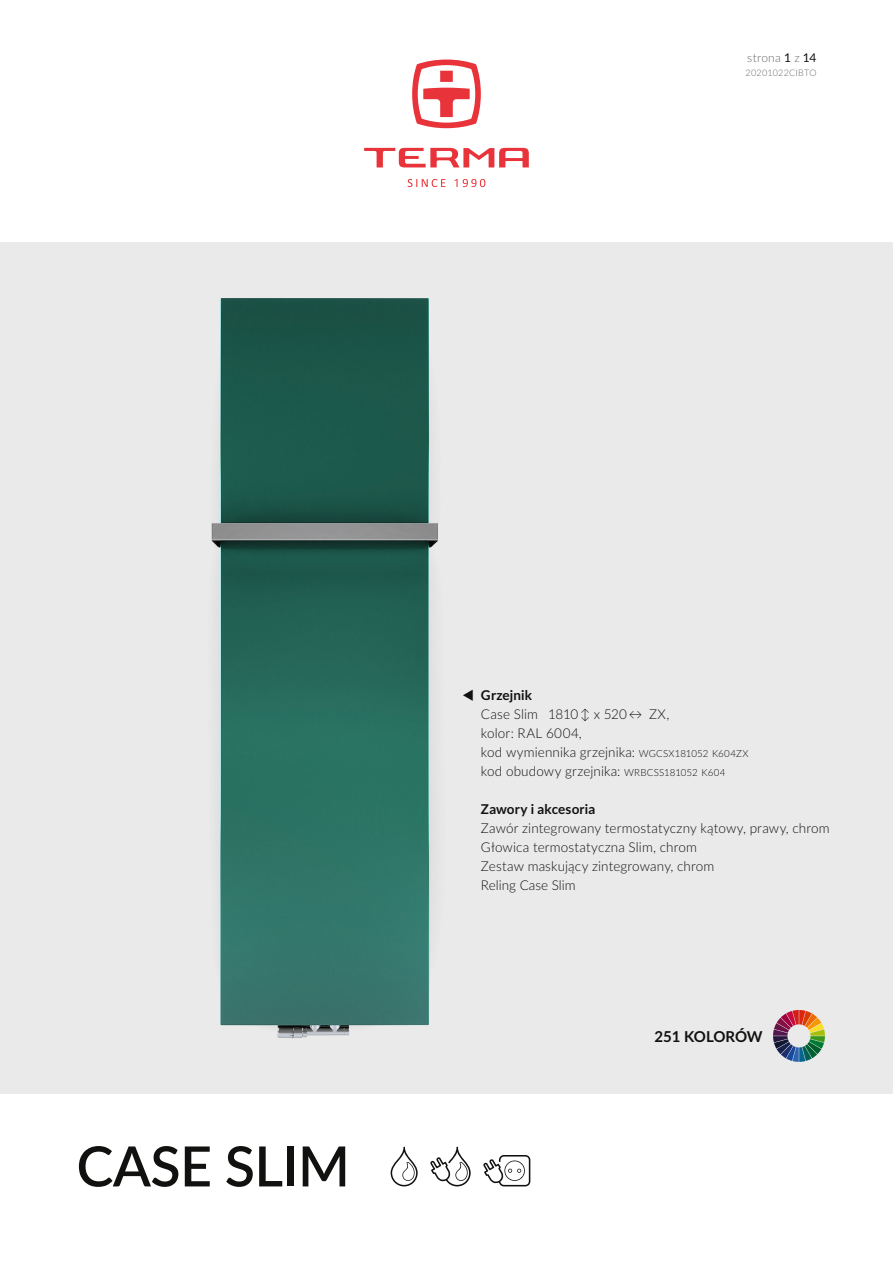
<style>
.page{position:relative;width:893px;height:1263px;background:#fff}
.page>*{position:absolute;margin:0;border:0;box-sizing:border-box;transform-origin:0 0}
.Tytuł_-_Grzejnik{font:600 55.5px "Lato";letter-spacing:-.01em;color:#11110f}
.Tekst_10_pkt{font:700 15px "Lato";letter-spacing:-.005em;color:#11110f}
.Podpis{font:300 13.5px "Lato";letter-spacing:.01em;color:#11110f}
.Podpis-2{font:700 13.5px "Lato";letter-spacing:.01em;color:#11110f}
.t1{font:300 12px "Lato";letter-spacing:.015em;color:#676968}
.t2{font:300 9px "Lato";letter-spacing:.03em;color:#676968}
.s1{font-weight:400;color:#11110f}
.s2{font-size:9.75px}
</style>
<div class="page">
<div style="left:0;top:242px;width:893px;height:852px;background:#ebeaeb"></div>
<svg style="left:391px;top:1147px;width:27px;height:39px"></svg>
<svg style="left:430px;top:1147px;width:41px;height:39px"></svg>
<svg style="left:483px;top:1155px;width:47px;height:31px"></svg>
<svg style="left:773px;top:1010px;width:52px;height:52px"></svg>
<svg style="left:412px;top:60px;width:69px;height:68px"></svg>
<svg style="left:364px;top:148px;width:165px;height:19px"></svg>
<svg style="left:408px;top:179px;width:37px;height:8px"></svg>
<svg style="left:455px;top:179px;width:30px;height:8px"></svg>
<img style="left:211px;top:298px;width:227px;height:741px">
<p class="t1" style="left:747px;top:49px;width:71px">strona <span class="s1">1</span> z <span class="s1">14</span></p>
<p class="t2" style="left:745px;top:67px;width:72px">20201022CIBTO</p>
<p class="Tytuł_-_Grzejnik" style="left:77px;top:1126px;width:275px">CASE SLIM</p>
<p class="Podpis-2" style="left:462px;top:686px;width:71px">▼ Grzejnik</p>
<p class="Podpis" style="left:481px;top:705px;width:190px">Case Slim 1810 ↕ x 520 ↔ ZX,</p>
<p class="Podpis" style="left:481px;top:724px;width:102px">kolor: RAL 6004,</p>
<p class="Podpis" style="left:481px;top:743px;width:269px">kod wymiennika grzejnika: <span class="s2">WGCSX181052 K604ZX</span></p>
<p class="Podpis" style="left:481px;top:762px;width:246px">kod obudowy grzejnika: <span class="s2">WRBCSS181052 K604</span></p>
<p class="Podpis-2" style="left:481px;top:799px;width:116px">Zawory i akcesoria</p>
<p class="Podpis" style="left:481px;top:818px;width:350px">Zawór zintegrowany termostatyczny kątowy, prawy, chrom</p>
<p class="Podpis" style="left:481px;top:837px;width:218px">Głowica termostatyczna Slim, chrom</p>
<p class="Podpis" style="left:481px;top:856px;width:235px">Zestaw maskujący zintegrowany, chrom</p>
<p class="Podpis" style="left:481px;top:875px;width:96px">Reling Case Slim</p>
<p class="Tekst_10_pkt" style="left:654px;top:1025px;width:110px">251 KOLORÓW</p>
</div>
